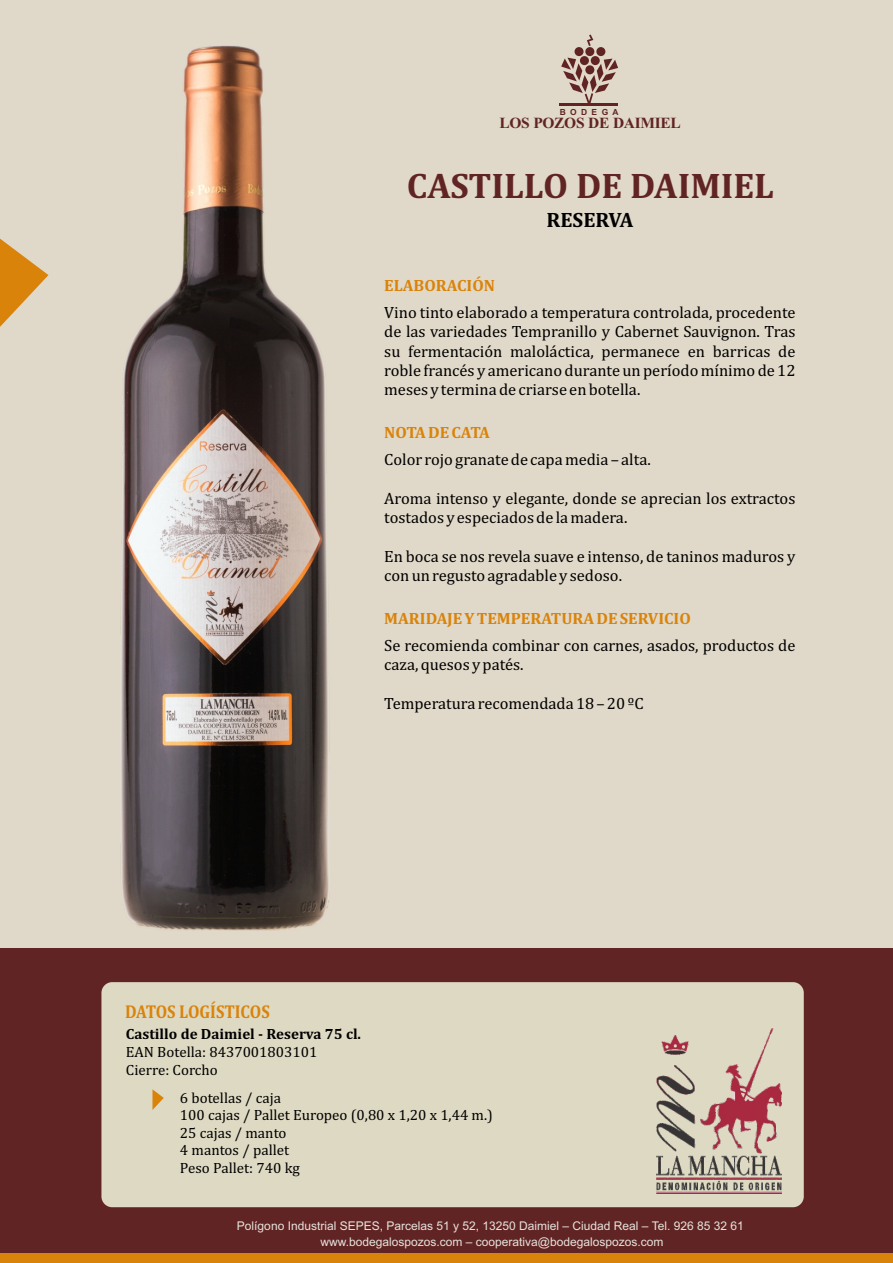
<style>
.page{position:relative;width:893px;height:1263px;background:#e0d8c8}
.page>*{position:absolute;margin:0;border:0;box-sizing:border-box;transform-origin:0 0}
.t1{font:700 36px "Cambria";color:#612424}
.t2{font:700 21px "Cambria";color:#000}
.t3{font:700 18.75px "Cambria";color:#da830a;scale:.88 1}
.t4{font:16.5px/19.4px "Cambria";color:#000}
.t5{font:700 16.5px "Cambria";color:#da830a}
.t6{font:700 16.5px "Cambria";letter-spacing:-.025em;color:#da830a}
.t7{font:700 15.45px "Times New Roman";letter-spacing:-.02em;color:#612424}
.t8{font:15px/17.5px "Cambria";color:#000}
.t9{font:700 15px "Cambria";color:#000}
.t10{font:12px/16px "Arial";color:#e6e3db;text-align:center}
.t11{font:700 8.4px "Arial";letter-spacing:.525em;color:#612424}
</style>
<div class="page">
<div style="left:0;top:948px;width:893px;height:315px;background:#612424"></div>
<div style="left:101px;top:982px;width:703px;height:225px;background:#ded9c2;border-radius:11px"></div>
<div style="left:574px;top:47px;width:9px;height:9px;background:#612424;border-radius:50%"></div>
<div style="left:585px;top:47px;width:9px;height:9px;background:#612424;border-radius:50%"></div>
<div style="left:596px;top:47px;width:9px;height:9px;background:#612424;border-radius:50%"></div>
<svg style="left:591px;top:56px;width:9px;height:9px"></svg>
<svg style="left:580px;top:56px;width:9px;height:9px"></svg>
<hr style="left:560px;top:104px;width:58px;height:2px;background:#612424">
<svg style="left:587px;top:35px;width:6px;height:11px"></svg>
<svg style="left:561px;top:58px;width:57px;height:46px"></svg>
<div style="left:0;top:1253px;width:893px;height:10px;background:#da830a"></div>
<img style="left:656px;top:1035px;width:126px;height:158px">
<img style="left:701px;top:1028px;width:81px;height:124px">
<svg style="left:0;top:238px;width:48px;height:89px"></svg>
<svg style="left:152px;top:1089px;width:12px;height:21px"></svg>
<img style="left:121px;top:46px;width:208px;height:885px">
<p class="t11" style="left:560px;top:109px;width:61px">BODEGA</p>
<p class="t7" style="left:499px;top:118px;width:183px">LOS POZOS DE DAIMIEL</p>
<h1 class="t1" style="left:407px;top:170px;width:369px">CASTILLO DE DAIMIEL</h1>
<p class="t2" style="left:546px;top:211px;width:88px">RESERVA</p>
<p class="t5" style="left:384px;top:278px;width:112px">ELABORACIÓN</p>
<p class="t4" style="left:384px;top:304px;width:413px;text-align:justify">Vino tinto elaborado a temperatura controlada, procedente de las variedades Tempranillo y Cabernet Sauvignon. Tras su fermentación maloláctica, permanece en barricas de roble francés y americano durante un período mínimo de 12 meses y termina de criarse en botella.</p>
<p class="t6" style="left:384px;top:425px;width:107px">NOTA DE CATA</p>
<p class="t4" style="left:384px;top:451px;width:268px">Color rojo granate de capa media – alta.</p>
<p class="t4" style="left:384px;top:489px;width:413px">Aroma intenso y elegante, donde se aprecian los extractos tostados y especiados de la madera.</p>
<p class="t4" style="left:384px;top:548px;width:413px">En boca se nos revela suave e intenso, de taninos maduros y con un regusto agradable y sedoso.</p>
<p class="t5" style="left:384px;top:611px;width:308px">MARIDAJE Y TEMPERATURA DE SERVICIO</p>
<p class="t4" style="left:384px;top:636px;width:413px">Se recomienda combinar con carnes, asados, productos de caza, quesos y patés.</p>
<p class="t4" style="left:384px;top:695px;width:261px">Temperatura recomendada 18 – 20 ºC</p>
<p class="t3" style="left:125px;top:1004px;width:166px">DATOS LOGÍSTICOS</p>
<p class="t9" style="left:126px;top:1028px;width:237px">Castillo de Daimiel - Reserva 75 cl.</p>
<p class="t8" style="left:126px;top:1044px;width:193px">EAN Botella: 8437001803101<br>Cierre: Corcho</p>
<p class="t8" style="left:180px;top:1090px;width:314px">6 botellas / caja<br>100 cajas / Pallet Europeo (0,80 x 1,20 x 1,44 m.)<br>25 cajas / manto<br>4 mantos / pallet<br>Peso Pallet: 740 kg</p>
<p class="t10" style="left:237px;top:1218px;width:508px">Polígono Industrial SEPES, Parcelas 51 y 52, 13250 Daimiel – Ciudad Real – Tel. 926 85 32 61 www.bodegalospozos.com – cooperativa@bodegalospozos.com</p>
</div>
